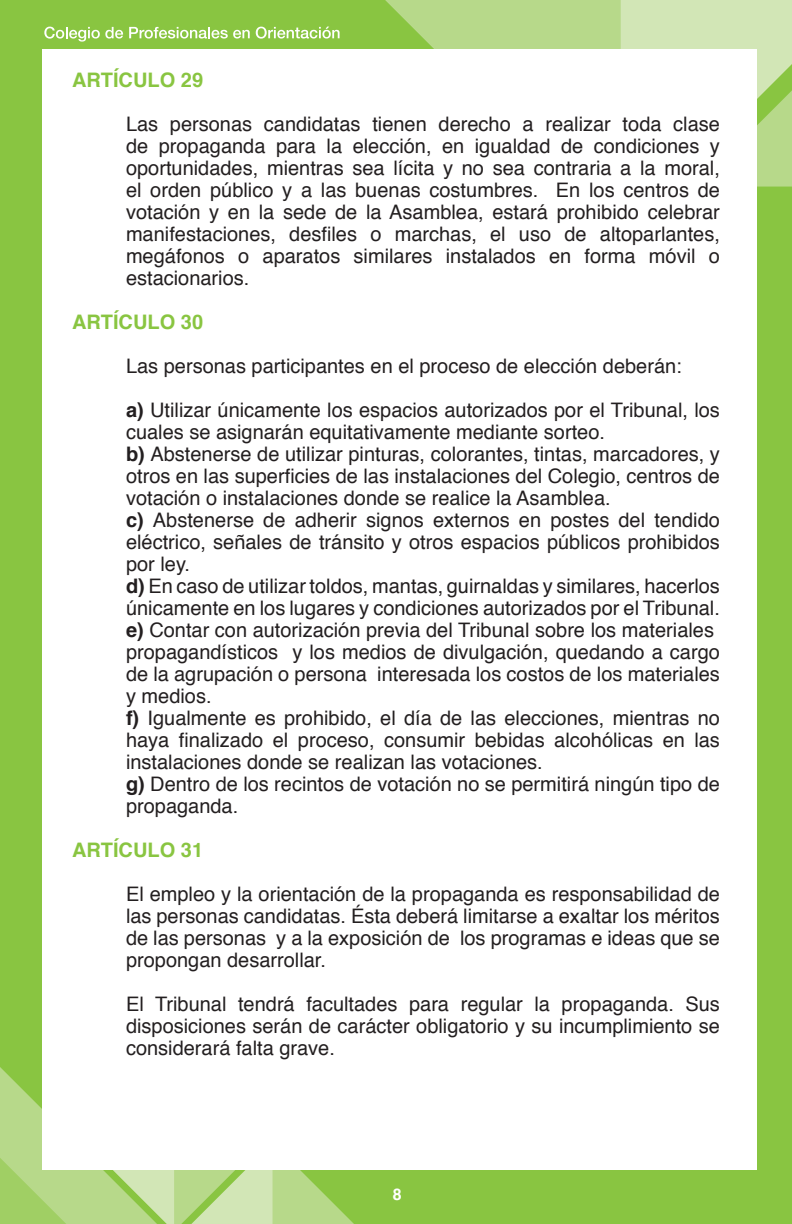
<style>
.page{position:relative;width:792px;height:1224px;background:#89c541}
.page>*{position:absolute;margin:0;border:0;box-sizing:border-box;transform-origin:0 0}
.t1{font:20px/22px "Helvetica";color:#231f20;text-align:justify}
.t2{font:700 20px "Helvetica";color:#89c541}
.t3{font:700 16px "Helvetica";color:#fff}
.s1{font-weight:700}
</style>
<div class="page">
<svg style="left:0;top:1067px;width:354px;height:157px;background:#b3d784"></svg>
<div style="left:621px;top:0;width:171px;height:50px;background:#d2e6b6"></div>
<svg style="left:376px;top:0;width:245px;height:50px;background:#b2d782"></svg>
<svg style="left:696px;top:33px;width:96px;height:154px;background:#bcdb92"></svg>
<div style="left:43px;top:50px;width:714px;height:1120px;background:#fff"></div>
<svg style="left:44px;top:27px;width:79px;height:15px"></svg>
<svg style="left:129px;top:27px;width:121px;height:12px"></svg>
<svg style="left:256px;top:27px;width:84px;height:12px"></svg>
<p class="t2" style="left:72px;top:64px;width:28px">ARTÍCULO</p>
<p class="t2" style="left:181px;top:64px;width:24px">29</p>
<p class="t1" style="left:126px;top:114px;width:595px">Las personas candidatas tienen derecho a realizar toda clase de propaganda para la elección, en igualdad de condiciones y oportunidades, mientras sea lícita y no sea contraria a la moral, el orden público y a las buenas costumbres. En los centros de votación y en la sede de la Asamblea, estará prohibido celebrar manifestaciones, desfiles o marchas, el uso de altoparlantes, megáfonos o aparatos similares instalados en forma móvil o estacionarios.</p>
<p class="t2" style="left:72px;top:306px;width:28px">ARTÍCULO</p>
<p class="t2" style="left:181px;top:306px;width:24px">30</p>
<p class="t1" style="left:126px;top:356px;width:557px">Las personas participantes en el proceso de elección deberán:</p>
<p class="t1" style="left:126px;top:400px;width:595px;text-align:left"><span class="s1">A)</span> Utilizar únicamente los espacios autorizados por el Tribunal, los cuales se asignarán equitativamente mediante sorteo.<br><span class="s1">B)</span> Abstenerse de utilizar pinturas, colorantes, tintas, marcadores, y otros en las superficies de las instalaciones del Colegio, centros de votación o instalaciones donde se realice la Asamblea.<br><span class="s1">C)</span> Abstenerse de adherir signos externos en postes del tendido eléctrico, señales de tránsito y otros espacios públicos prohibidos por ley.<br><span class="s1">D)</span> En caso de utilizar toldos, mantas, guirnaldas y similares, hacerlos únicamente en los lugares y condiciones autorizados por el Tribunal.<br><span class="s1">E)</span> Contar con autorización previa del Tribunal sobre los materiales propagandísticos y los medios de divulgación, quedando a cargo de la agrupación o persona interesada los costos de los materiales y medios.<br><span class="s1">F)</span> Igualmente es prohibido, el día de las elecciones, mientras no haya finalizado el proceso, consumir bebidas alcohólicas en las instalaciones donde se realizan las votaciones.<br><span class="s1">G)</span> Dentro de los recintos de votación no se permitirá ningún tipo de propaganda.</p>
<p class="t2" style="left:72px;top:834px;width:28px">ARTÍCULO</p>
<p class="t2" style="left:181px;top:834px;width:24px">31</p>
<p class="t1" style="left:126px;top:884px;width:595px">El empleo y la orientación de la propaganda es responsabilidad de las personas candidatas. Ésta deberá limitarse a exaltar los méritos de las personas y a la exposición de los programas e ideas que se propongan desarrollar.</p>
<p class="t1" style="left:126px;top:994px;width:595px">El Tribunal tendrá facultades para regular la propaganda. Sus disposiciones serán de carácter obligatorio y su incumplimiento se considerará falta grave.</p>
<p class="t3" style="left:393px;top:1181px;width:10px">8</p>
</div>
